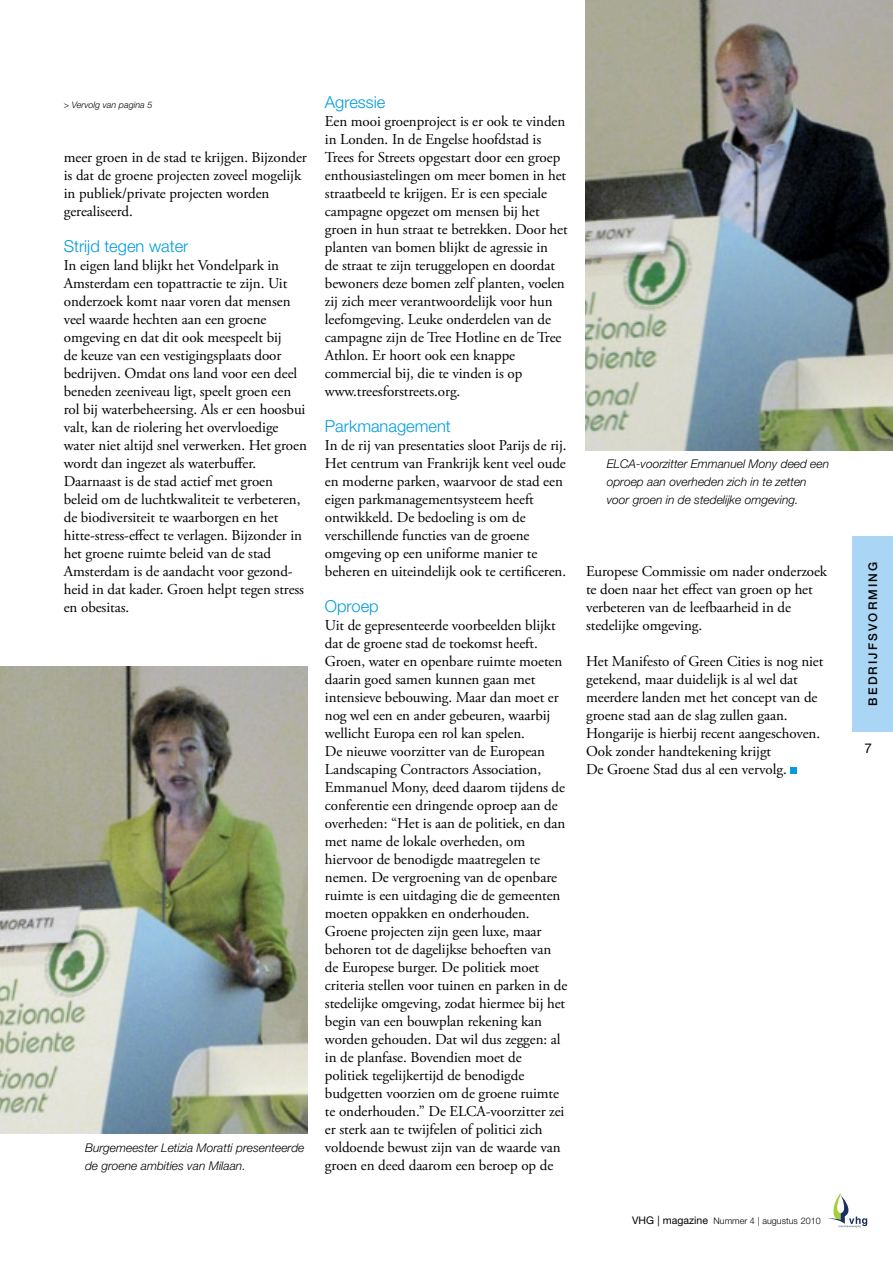
<style>
.page{position:relative;width:893px;height:1263px;background:#fff}
.page>*{position:absolute;margin:0;border:0;box-sizing:border-box;transform-origin:0 0}
.t1{font:300 16.5px "Helvetica Neue LT Std";color:#009de0}
.t2{font:15px/18px "Adobe Garamond Pro";letter-spacing:-.005em;color:#000}
.t3{font:italic 300 12px/18px "Helvetica Neue LT Std";color:#000}
.t4{font:500 12px "Helvetica Neue LT Std";letter-spacing:.175em;color:#000}
.t5{font:300 9px "Helvetica Neue LT Std";color:#000}
.t6{font:italic 300 9px "Helvetica Neue LT Std";color:#000}
.s1{font-weight:400;font-size:10.5px}
</style>
<div class="page">
<svg style="left:827px;top:1193px;width:40px;height:34px"></svg>
<div style="left:853px;top:536px;width:40px;height:195px;background:#abd5f5"></div>
<img style="left:0;top:666px;width:308px;height:467px">
<img style="left:585px;top:0;width:308px;height:450px">
<div style="left:790px;top:768px;width:7px;height:6px;background:#009de0"></div>
<p class="t6" style="left:64px;top:99px;width:90px">&gt; Vervolg van pagina 5</p>
<p class="t2" style="left:64px;top:149px;width:245px">meer groen in de stad te krijgen. Bijzonder is dat de groene projecten zoveel mogelijk in publiek/private projecten worden gerealiseerd.</p>
<p class="t1" style="left:64px;top:236px;width:126px">Strijd tegen water</p>
<p class="t2" style="left:64px;top:257px;width:245px">In eigen land blijkt het Vondelpark in Amsterdam een topattractie te zijn. Uit onderzoek komt naar voren dat mensen veel waarde hechten aan een groene omgeving en dat dit ook meespeelt bij<br>de keuze van een vestigingsplaats door bedrijven. Omdat ons land voor een deel beneden zeeniveau ligt, speelt groen een rol bij waterbeheersing. Als er een hoosbui valt, kan de riolering het overvloedige water niet altijd snel verwerken. Het groen wordt dan ingezet als waterbuffer.<br>Daar-naast is de stad actief met groen beleid om de luchtkwaliteit te verbeteren, de biodiversiteit te waarborgen en het hitte-stress-effect te verlagen. Bijzonder in het groene ruimte beleid van de stad Amsterdam is de aandacht voor gezond&shy;heid in dat kader. Groen helpt tegen stress en obesitas.</p>
<p class="t3" style="left:85px;top:1139px;width:221px">Burgemeester Letizia Moratti presenteerde de groene ambities van Milaan.</p>
<p class="t1" style="left:325px;top:92px;width:62px">Agressie</p>
<p class="t2" style="left:325px;top:113px;width:244px">Een mooi groenproject is er ook te vinden in Londen. In de Engelse hoofdstad is Trees for Streets opgestart door een groep enthousiastelingen om meer bomen in het straatbeeld te krijgen. Er is een speciale campagne opgezet om mensen bij het groen in hun straat te betrekken. Door het planten van bomen blijkt de agressie in<br>de straat te zijn teruggelopen en doordat bewoners deze bomen zelf planten, voelen zij zich meer verantwoordelijk voor hun leefomgeving. Leuke onderdelen van de campagne zijn de Tree Hotline en de Tree Athlon. Er hoort ook een knappe commercial bij, die te vinden is op www.treesforstreets.org.</p>
<p class="t1" style="left:325px;top:416px;width:127px">Parkmanagement</p>
<p class="t2" style="left:325px;top:437px;width:243px">In de rij van presentaties sloot Parijs de rij.<br>Het centrum van Frankrijk kent veel oude en moderne parken, waarvoor de stad een eigen parkmanagementsysteem heeft ontwikkeld. De bedoeling is om de verschillende functies van de groene omgeving op een uniforme manier te beheren en uiteindelijk ook te certificeren.</p>
<p class="t1" style="left:325px;top:596px;width:55px">Oproep</p>
<p class="t2" style="left:325px;top:617px;width:244px">Uit de gepresenteerde voorbeelden blijkt dat de groene stad de toekomst heeft.<br>Groen, water en openbare ruimte moeten daarin goed samen kunnen gaan met intensieve bebouwing. Maar dan moet er nog wel een en ander gebeuren, waarbij wellicht Europa een rol kan spelen.<br>De nieuwe voorzitter van de European Landscaping Contractors Association, Emmanuel Mony, deed daarom tijdens de conferentie een dringende oproep aan de overheden: “Het is aan de politiek, en dan met name de lokale overheden, om hiervoor de benodigde maatregelen te nemen. De vergroening van de openbare ruimte is een uitdaging die de gemeenten moeten oppakken en onderhouden.<br>Groene projecten zijn geen luxe, maar behoren tot de dagelijkse behoeften van de Europese burger. De politiek moet criteria stellen voor tuinen en parken in de stedelijke omgeving, zodat hiermee bij het begin van een bouwplan rekening kan worden gehouden. Dat wil dus zeggen: al in de planfase. Bovendien moet de politiek tegelijkertijd de benodigde budgetten voorzien om de groene ruimte te onderhouden.” De ELCA-voorzitter zei er sterk aan te twijfelen of politici zich voldoende bewust zijn van de waarde van groen en deed daarom een beroep op de</p>
<p class="t3" style="left:607px;top:455px;width:224px">ELCA-voorzitter Emmanuel Mony deed een oproep aan overheden zich in te zetten voor groen in de stedelijke omgeving.</p>
<p class="t2" style="left:586px;top:563px;width:243px">Europese Commissie om nader onderzoek te doen naar het effect van groen op het verbeteren van de leefbaarheid in de stedelijke omgeving.</p>
<p class="t2" style="left:586px;top:653px;width:239px">Het Manifesto of Green Cities is nog niet getekend, maar duidelijk is al wel dat meerdere landen met het concept van de groene stad aan de slag zullen gaan.<br>Hongarije is hierbij recent aangeschoven.<br>Ook zonder handtekening krijgt<br>De Groene Stad dus al een vervolg.</p>
<p class="t5" style="left:632px;top:1215px;width:190px"><span class="s1">VHG | magazine</span> Nummer 4 | augustus 2010</p>
<p class="t4" style="left:866px;top:705px;width:145px;rotate:-90deg">BEDRIJFSVORMING</p>
</div>
